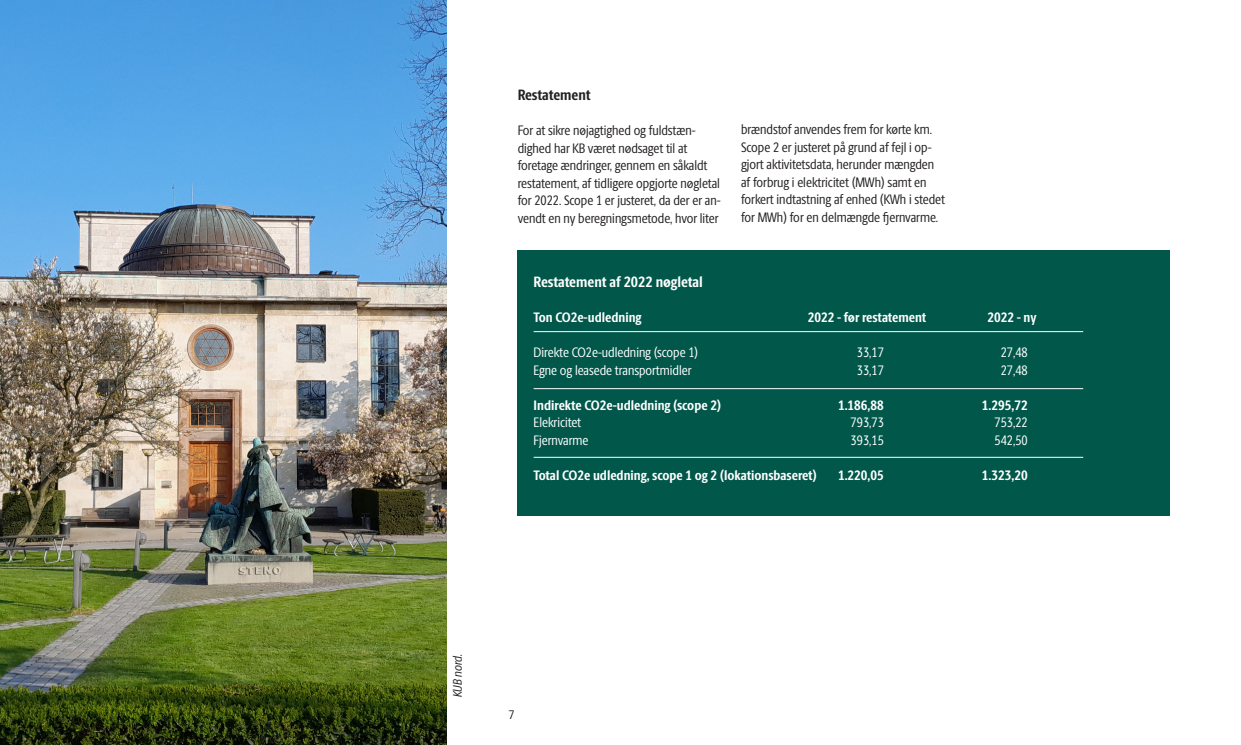
<style>
.page{position:relative;width:1241px;height:745px;background:#fff}
.page>*{position:absolute;margin:0;border:0;box-sizing:border-box;transform-origin:0 0}
.t1{font:700 15px "Berlingske Sans Cn";color:#fff}
.t2{font:700 15px "Berlingske Sans Cn";letter-spacing:-.005em;color:#231f20}
.t3{font:13.75px/17.5px "Berlingske Sans Cn";color:#231f20}
.t4{font:700 13.75px "Berlingske Sans Cn";color:#fff}
.t5{font:13.75px "Berlingske Sans Cn";color:#fff}
.t6{font:italic 12.5px "Berlingske Sans Cn";color:#231f20}
.t7{font:12.5px "Berlingske Sans Cn";color:#231f20}
</style>
<div class="page">
<div style="left:517px;top:250px;width:652px;height:265px;background:#01574a"></div>
<hr style="left:533px;top:331px;width:549px;height:1px;background:#fff">
<hr style="left:533px;top:388px;width:549px;height:1px;background:#fff">
<hr style="left:533px;top:456px;width:549px;height:1px;background:#fff">
<img style="left:0;top:0;width:446px;height:744px">
<h2 class="t2" style="left:517px;top:84px;width:74px">Restatement</h2>
<p class="t3" style="left:517px;top:121px;width:204px">For at sikre nøjagtighed og fuldstæn&shy;dighed har KB været nødsaget til at foretage ændringer, gennem en såkaldt restatement, af tidligere opgjorte nøgletal for 2022. Scope 1 er justeret, da der er an&shy;vendt en ny beregningsmetode, hvor liter</p>
<p class="t3" style="left:741px;top:120px;width:205px">brændstof anvendes frem for kørte km.<br>Scope 2 er justeret på grund af fejl i op&shy;gjort aktivitetsdata, herunder mængden af forbrug i elektricitet (MWh) samt en forkert indtastning af enhed (KWh i stedet for MWh) for en delmængde fjernvarme.</p>
<h3 class="t1" style="left:533px;top:270px;width:171px">Restatement af 2022 nøgletal</h3>
<p class="t4" style="left:533px;top:307px;width:109px">Ton CO2e-udledning</p>
<p class="t4" style="left:807px;top:307px;width:120px">2022 - før restatement</p>
<p class="t4" style="left:987px;top:307px;width:51px">2022 - ny</p>
<p class="t5" style="left:533px;top:342px;width:166px">Direkte CO2e-udledning (scope 1)</p>
<p class="t5" style="left:856px;top:342px;width:29px">33,17</p>
<p class="t5" style="left:1000px;top:342px;width:29px">27,48</p>
<p class="t5" style="left:533px;top:360px;width:159px">Egne og leasede transportmidler</p>
<p class="t5" style="left:856px;top:360px;width:29px">33,17</p>
<p class="t5" style="left:1000px;top:360px;width:29px">27,48</p>
<p class="t4" style="left:533px;top:394px;width:189px">Indirekte CO2e-udledning (scope 2)</p>
<p class="t4" style="left:838px;top:394px;width:47px">1.186,88</p>
<p class="t4" style="left:981px;top:394px;width:47px">1.295,72</p>
<p class="t5" style="left:533px;top:412px;width:49px">Elekricitet</p>
<p class="t5" style="left:850px;top:412px;width:35px">793,73</p>
<p class="t5" style="left:994px;top:412px;width:35px">753,22</p>
<p class="t5" style="left:533px;top:430px;width:56px">Fjernvarme</p>
<p class="t5" style="left:850px;top:430px;width:35px">393,15</p>
<p class="t5" style="left:994px;top:430px;width:35px">542,50</p>
<p class="t4" style="left:533px;top:464px;width:285px">Total CO2e udledning, scope 1 og 2 (lokationsbaseret)</p>
<p class="t4" style="left:838px;top:464px;width:47px">1.220,05</p>
<p class="t4" style="left:981px;top:464px;width:47px">1.323,20</p>
<p class="t6" style="left:448px;top:696px;width:44px;rotate:-90deg">KUB nord.</p>
<p class="t7" style="left:508px;top:705px;width:7px">7</p>
</div>
